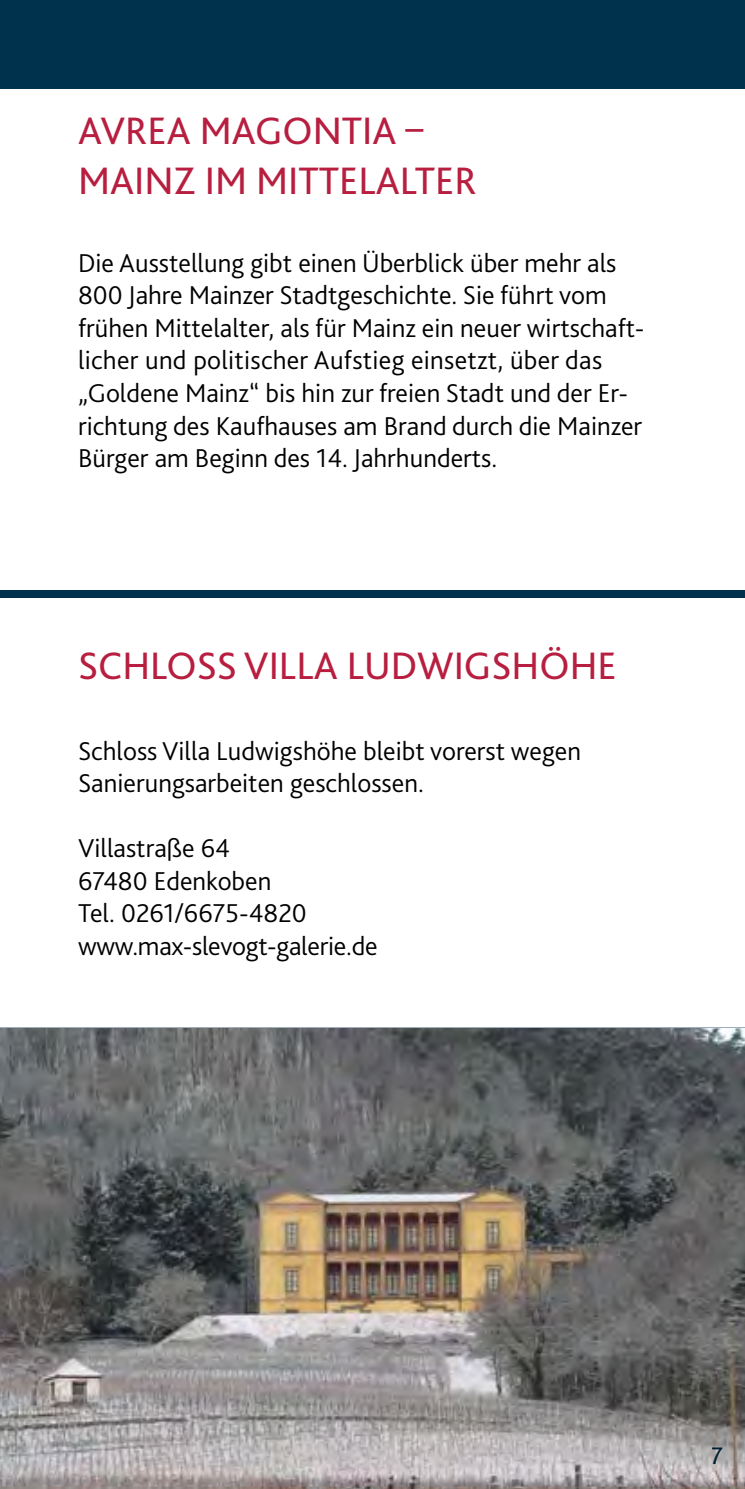
<style>
.page{position:relative;width:745px;height:1489px;background:#fff}
.page>*{position:absolute;margin:0;border:0;box-sizing:border-box;transform-origin:0 0}
._2_Ü_Ausstellung_hin{font:40px/50px "Bliss 2";color:#b71e3f}
.fliess{font:300 27px/32.5px "Bliss 2";color:#000}
.t1{font:25px "Bliss 2";color:#00314d}
</style>
<div class="page">
<div style="left:0;top:0;width:744px;height:89px;background:#00314d"></div>
<img style="left:0;top:1028px;width:744px;height:460px">
<div style="left:0;top:590px;width:744px;height:7px;background:#00314d"></div>
<hr style="left:0;top:1027px;width:744px;height:1px;background:#00314d">
<p class="_2_Ü_Ausstellung_hin" style="left:78px;top:104px;width:400px">AVREA MAGONTIA –<br>MAINZ IM MITTELALTER</p>
<p class="fliess" style="left:78px;top:246px;width:539px">Die Ausstellung gibt einen Überblick über mehr als</p>
<p class="fliess" style="left:78px;top:278px;width:567px">800 Jahre Mainzer Stadtgeschichte. Sie führt vom frühen Mittelalter, als für Mainz ein neuer wirtschaft&shy;licher und politischer Aufstieg einsetzt, über das „Goldene Mainz“ bis hin zur freien Stadt und der Er&shy;richtung des Kaufhauses am Brand durch die Mainzer Bürger am Beginn des 14. Jahrhunderts.</p>
<p class="_2_Ü_Ausstellung_hin" style="left:78px;top:640px;width:539px">SCHLOSS VILLA LUDWIGSHÖHE</p>
<p class="fliess" style="left:78px;top:733px;width:504px">Schloss Villa Ludwigshöhe bleibt vorerst wegen<br>Sanierungsarbeiten geschlossen.</p>
<p class="fliess" style="left:78px;top:831px;width:301px">Villastraße 64<br>67480 Edenkoben<br>Tel. 0261/6675-4820 www.max-slevogt-galerie.de</p>
<p class="t1" style="left:711px;top:1439px;width:13px">7</p>
</div>
